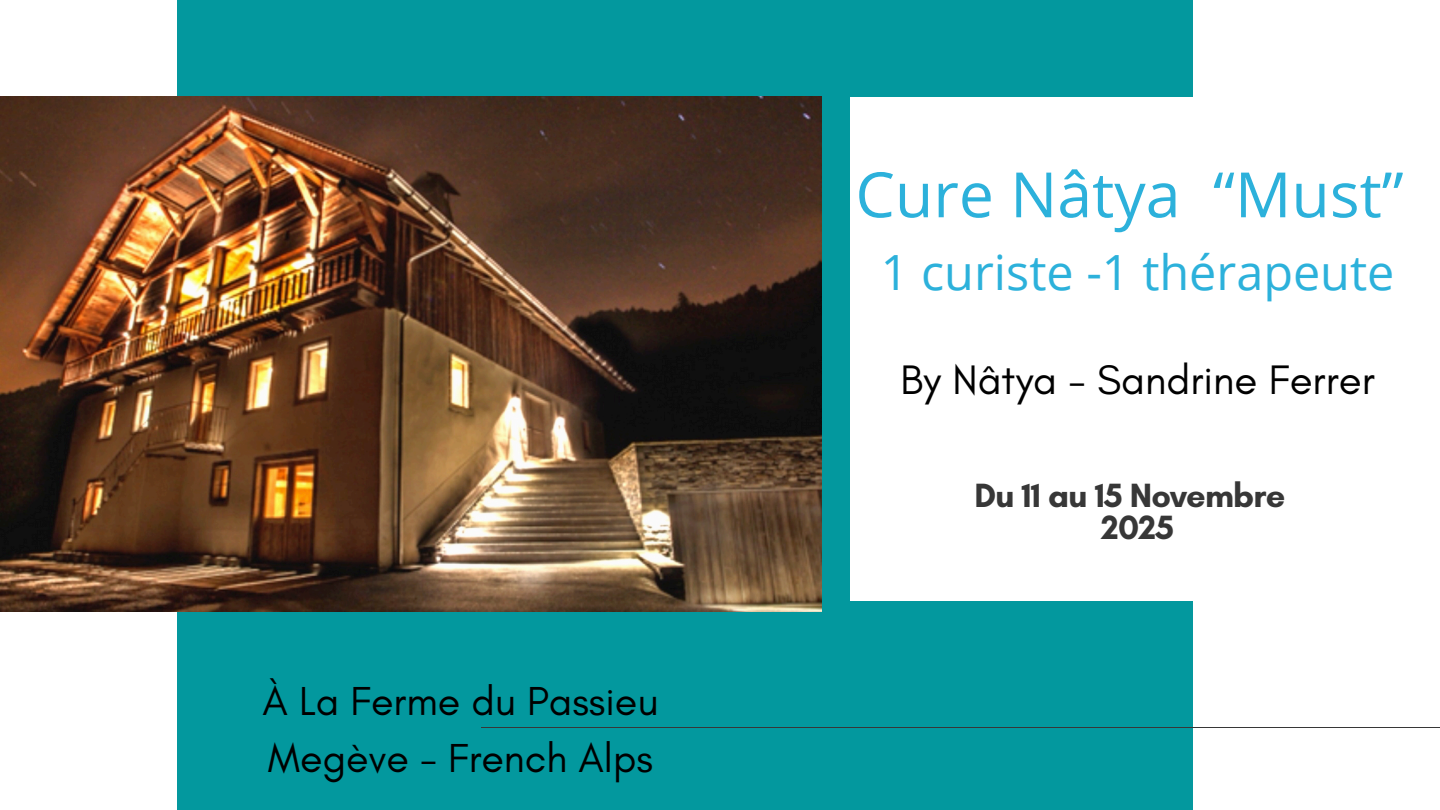
<style>
.page{position:relative;width:1440px;height:810px;background:#fff}
.page>*{position:absolute;margin:0;border:0;box-sizing:border-box;transform-origin:0 0}
.t1{font:62.6px "Open Sans";color:#2cb1db}
.t2{font:48.6px "Open Sans";color:#2cb1db}
.t3{font:42px "Glacial Indifference";color:#000}
.t4{font:41.2px/57px "Glacial Indifference";color:#000}
.t5{font:700 34.3px "Glacial Indifference";letter-spacing:-.025em;color:#373737}
</style>
<div class="page">
<div style="left:177px;top:0;width:1016px;height:810px;background:#03989e"></div>
<div style="left:850px;top:97px;width:553px;height:504px;background:#fff"></div>
<hr style="left:481px;top:727px;width:959px;height:1px;background:#373737">
<img style="left:0;top:97px;width:821px;height:514px">
<p class="t4" style="left:263px;top:672px;width:397px">À La Ferme du Passieu<br>Megève - French Alps</p>
<p class="t1" style="left:855px;top:150px;width:550px">Cure Nâtya “Must”</p>
<p class="t2" style="left:881px;top:238px;width:515px">1 curiste -1 thérapeute</p>
<p class="t3" style="left:901px;top:354px;width:476px">By Nâtya - Sandrine Ferrer</p>
<h2 class="t5" style="left:974px;top:474px;width:313px">Du 11 au 15 Novembre</h2>
<p class="t5" style="left:1101px;top:506px;width:74px">2025</p>
</div>
